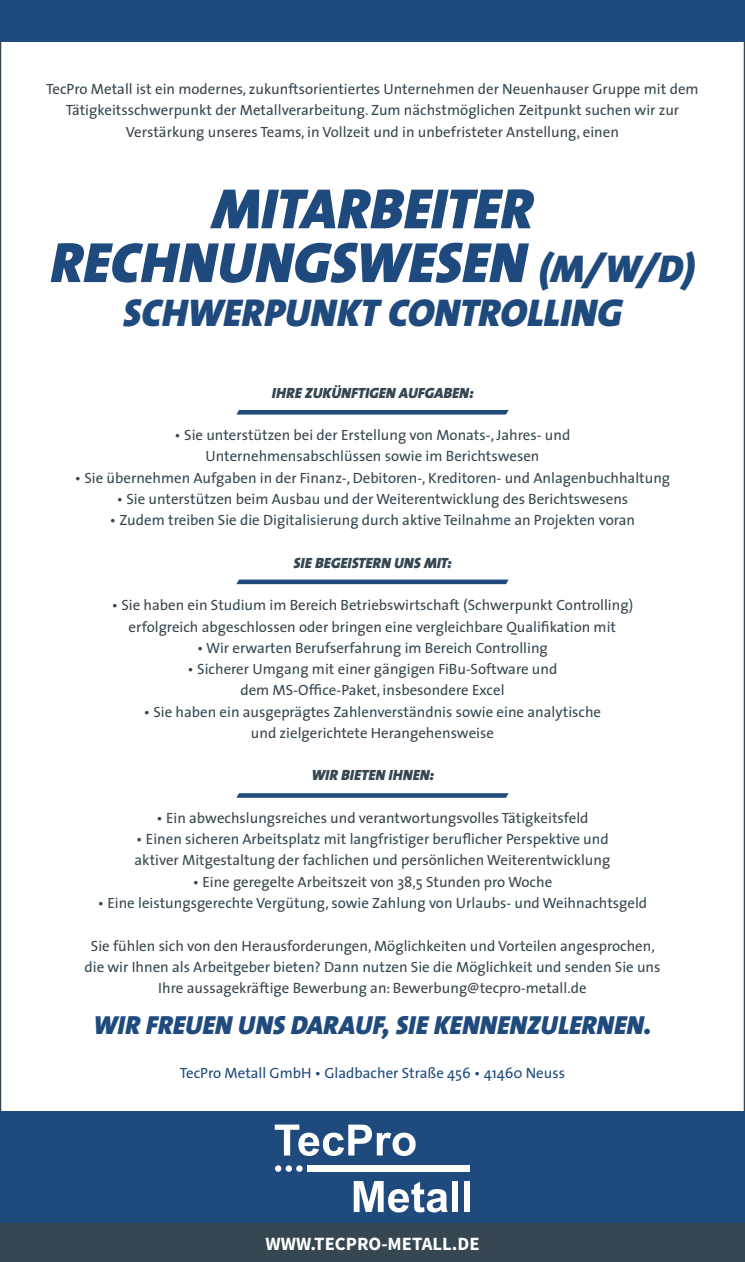
<style>
.page{position:relative;width:745px;height:1262px;background:#fff}
.page>*{position:absolute;margin:0;border:0;box-sizing:border-box;transform-origin:0 0}
.t1{font:italic 900 57.25px/53.8px "The Sans B9";color:#1f4a7d;text-align:center}
.t2{font:italic 900 39px "The Sans B9";color:#1f4a7d}
.t3{font:italic 900 26.25px "The Sans B9";color:#1f4a7d}
.t4{font:700 18.75px "Source Sans Pro";color:#fff}
.t5{font:14.88px/21.2px "The Sans";color:#364751;text-align:center}
.t6{font:italic 900 14.88px "The Sans B9";color:#364751}
.t7{font:14.88px "The Sans";color:#1f4a7d}
.s1{font-size:39px}
</style>
<div class="page">
<svg style="left:236px;top:579px;width:272px;height:5px"></svg>
<svg style="left:236px;top:410px;width:272px;height:4px"></svg>
<div style="left:0;top:1110px;width:744px;height:115px;background:#1f4a7d"></div>
<div style="left:0;top:1223px;width:744px;height:38px;background:#364751"></div>
<svg style="left:274px;top:1124px;width:141px;height:31px"></svg>
<svg style="left:275px;top:1165px;width:6px;height:6px"></svg>
<div style="left:285px;top:1165px;width:7px;height:6px;background:#fff;border-radius:50%"></div>
<svg style="left:296px;top:1165px;width:6px;height:6px"></svg>
<div style="left:307px;top:1165px;width:163px;height:6px;background:#fff"></div>
<svg style="left:353px;top:1181px;width:94px;height:31px"></svg>
<div style="left:452px;top:1180px;width:6px;height:31px;background:#fff"></div>
<div style="left:464px;top:1180px;width:6px;height:31px;background:#fff"></div>
<svg style="left:237px;top:793px;width:271px;height:4px"></svg>
<div style="left:0;top:0;width:744px;height:41px;background:#1f4a7d"></div>
<p class="t5" style="left:46px;top:78px;width:653px">TecPro Metall ist ein modernes, zukunftsorientiertes Unternehmen der Neuenhauser Gruppe mit dem<br>Tätigkeitsschwerpunkt der Metallverarbeitung. Zum nächstmöglichen Zeitpunkt suchen wir zur<br>Verstärkung unseres Teams, in Vollzeit und in unbefristeter Anstellung, einen</p>
<h1 class="t1" style="left:50px;top:184px;width:645px">MITARBEITER<br>RECHNUNGSWESEN <span class="s1">(</span><span class="s1">M/W/D</span><span class="s1">)</span></h1>
<h2 class="t2" style="left:123px;top:292px;width:501px">SCHWERPUNKT CONTROLLING</h2>
<p class="t6" style="left:272px;top:384px;width:203px">IHRE ZUKÜNFTIGEN AUFGABEN:</p>
<p class="t5" style="left:174px;top:424px;width:397px">• Sie unterstützen bei der Erstellung von Monats-, Jahres- und<br>Unternehmensabschlüssen sowie im Berichtswesen</p>
<p class="t5" style="left:75px;top:466px;width:596px">• Sie übernehmen Aufgaben in der Finanz-, Debitoren-, Kreditoren- und Anlagenbuchhaltung</p>
<p class="t5" style="left:117px;top:488px;width:512px">• Sie unterstützen beim Ausbau und der Weiterentwicklung des Berichtswesens</p>
<p class="t5" style="left:110px;top:509px;width:526px">• Zudem treiben Sie die Digitalisierung durch aktive Teilnahme an Projekten voran</p>
<p class="t6" style="left:293px;top:554px;width:160px">SIE BEGEISTERN UNS MIT:</p>
<p class="t5" style="left:112px;top:594px;width:522px">• Sie haben ein Studium im Bereich Betriebswirtschaft (Schwerpunkt Controlling) erfolgreich abgeschlossen oder bringen eine vergleichbare Qualifikation mit</p>
<p class="t5" style="left:197px;top:636px;width:352px">• Wir erwarten Berufserfahrung im Bereich Controlling</p>
<p class="t5" style="left:187px;top:658px;width:371px">• Sicherer Umgang mit einer gängigen FiBu-Software und dem MS-Office-Paket, insbesondere Excel</p>
<p class="t5" style="left:144px;top:700px;width:458px">• Sie haben ein ausgeprägtes Zahlenverständnis sowie eine analytische und zielgerichtete Herangehensweise</p>
<p class="t6" style="left:311px;top:767px;width:124px">WIR BIETEN IHNEN:</p>
<p class="t5" style="left:156px;top:806px;width:433px">• Ein abwechslungsreiches und verantwortungsvolles Tätigkeitsfeld</p>
<p class="t5" style="left:134px;top:828px;width:477px;text-align:left">• Einen sicheren Arbeitsplatz mit langfristiger beruflicher Perspektive und aktiver Mitgestaltung der fachlichen und persönlichen Weiterentwicklung</p>
<p class="t5" style="left:192px;top:870px;width:361px">• Eine geregelte Arbeitszeit von 38,5 Stunden pro Woche</p>
<p class="t5" style="left:98px;top:891px;width:550px">• Eine leistungsgerechte Vergütung, sowie Zahlung von Urlaubs- und Weihnachtsgeld</p>
<p class="t5" style="left:84px;top:934px;width:577px">Sie fühlen sich von den Herausforderungen, Möglichkeiten und Vorteilen angesprochen, die wir Ihnen als Arbeitgeber bieten? Dann nutzen Sie die Möglichkeit und senden Sie uns<br>Ihre aussagekräftige Bewerbung an: Bewerbung@tecpro-metall.de</p>
<h3 class="t3" style="left:93px;top:1011px;width:559px">WIR FREUEN UNS DARAUF, SIE KENNENZULERNEN.</h3>
<p class="t7" style="left:180px;top:1060px;width:386px">TecPro Metall GmbH • Gladbacher Straße 456 • 41460 Neuss</p>
<p class="t4" style="left:265px;top:1231px;width:215px">WWW.TECPRO-METALL.DE</p>
</div>
